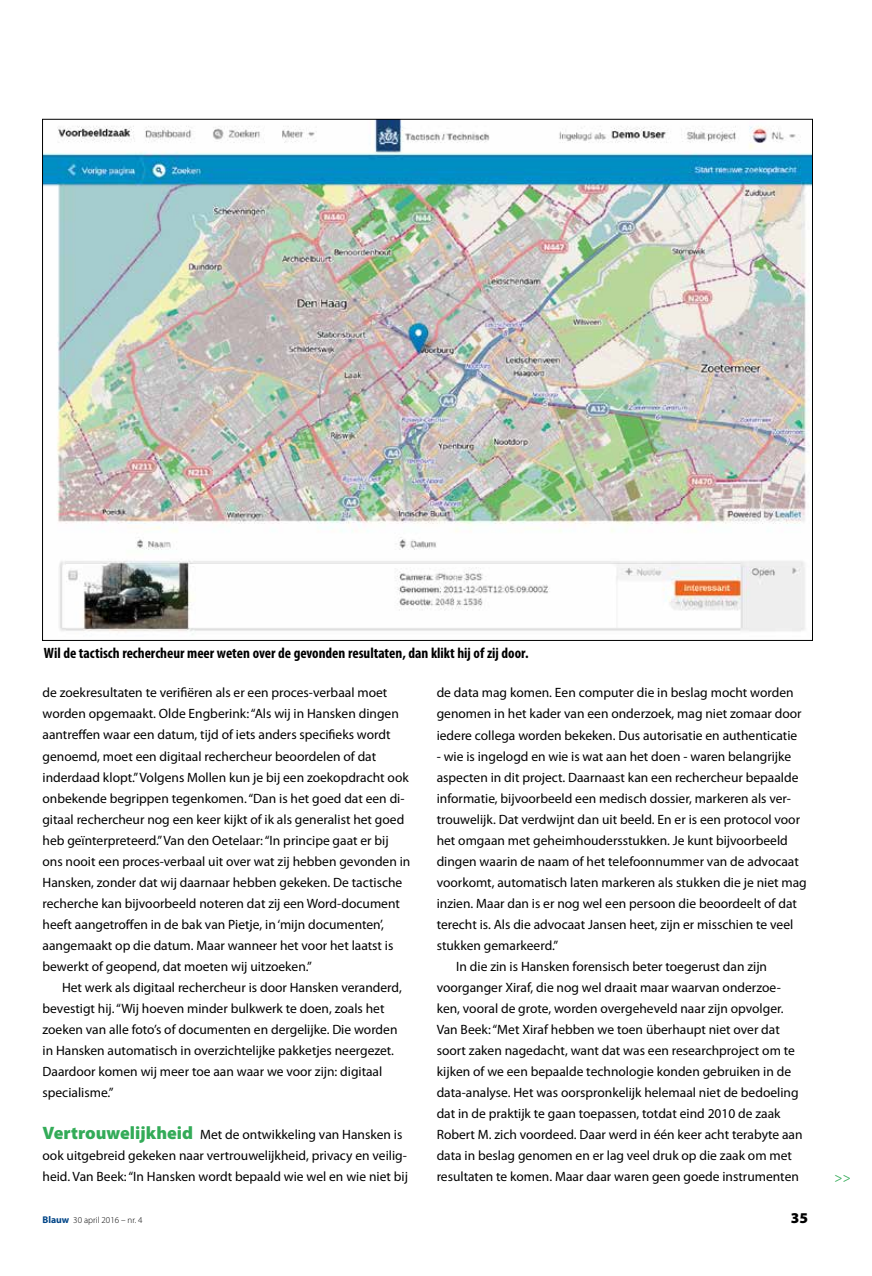
<style>
.page{position:relative;width:872px;height:1276px;background:#fff}
.page>*{position:absolute;margin:0;border:0;box-sizing:border-box;transform-origin:0 0}
.t1{font:700 condensed 15px "Myriad Pro";color:#000}
.t2{font:900 15px "Myriad Pro";color:#000}
.t3{font:13.5px/21px "Myriad Pro";color:#000}
.t4{font:13.5px "Myriad Pro";color:#33ab58}
.t5{font:300 9px "Myriad Pro";color:#000}
.s1{font-weight:900;font-size:18px;color:#33ab58}
.s2{font-weight:700;font-size:9.75px;color:#004587}
</style>
<div class="page">
<img style="left:44px;top:121px;width:766px;height:514px">
<p class="t1" style="left:44px;top:644px;width:486px">Wil de tactisch rechercheur meer weten over de gevonden resultaten, dan klikt hij of zij door.</p>
<p class="t3" style="left:43px;top:682px;width:369px">de zoekresultaten te verifiëren als er een proces-verbaal moet worden opgemaakt. Olde Engberink: “Als wij in Hansken dingen aantreffen waar een datum, tijd of iets anders specifieks wordt genoemd, moet een digitaal rechercheur beoordelen of dat inderdaad klopt.” Volgens Mollen kun je bij een zoekopdracht ook onbekende begrippen tegenkomen. “Dan is het goed dat een di&shy;gitaal rechercheur nog een keer kijkt of ik als generalist het goed heb geïnterpreteerd.” Van den Oetelaar: “In principe gaat er bij ons nooit een proces-verbaal uit over wat zij hebben gevonden in Hansken, zonder dat wij daarnaar hebben gekeken. De tactische recherche kan bijvoorbeeld noteren dat zij een Word-document heeft aangetroffen in de bak van Pietje, in ‘mijn documenten’, aangemaakt op die datum. Maar wanneer het voor het laatst is bewerkt of geopend, dat moeten wij uitzoeken.”</p>
<p class="t3" style="left:43px;top:976px;width:361px;text-indent:19px">Het werk als digitaal rechercheur is door Hansken veranderd, bevestigt hij. “Wij hoeven minder bulkwerk te doen, zoals het zoeken van alle foto’s of documenten en dergelijke. Die worden in Hansken automatisch in overzichtelijke pakketjes neergezet.<br>Daardoor komen wij meer toe aan waar we voor zijn: digitaal specialisme.”</p>
<p class="t3" style="left:43px;top:1123px;width:367px"><span class="s1">Vertrouwelijkheid</span> Met de ontwikkeling van Hansken is ook uitgebreid gekeken naar vertrouwelijkheid, privacy en veilig&shy;heid. Van Beek: “In Hansken wordt bepaald wie wel en wie niet bij</p>
<p class="t3" style="left:437px;top:682px;width:366px">de data mag komen. Een computer die in beslag mocht worden genomen in het kader van een onderzoek, mag niet zomaar door iedere collega worden bekeken. Dus autorisatie en authenticatie</p>
<p class="t3" style="left:437px;top:745px;width:356px">- wie is ingelogd en wie is wat aan het doen - waren belangrijke</p>
<p class="t3" style="left:437px;top:766px;width:363px">aspecten in dit project. Daarnaast kan een rechercheur bepaalde</p>
<p class="t3" style="left:437px;top:787px;width:356px">informatie, bijvoorbeeld een medisch dossier, markeren als ver-</p>
<p class="t3" style="left:437px;top:808px;width:365px">trouwelijk. Dat verdwijnt dan uit beeld. En er is een protocol voor</p>
<p class="t3" style="left:437px;top:829px;width:353px">het omgaan met geheimhoudersstukken. Je kunt bijvoorbeeld</p>
<p class="t3" style="left:437px;top:850px;width:364px">dingen waarin de naam of het telefoonnummer van de advocaat</p>
<p class="t3" style="left:437px;top:871px;width:371px">voorkomt, automatisch laten markeren als stukken die je niet mag</p>
<p class="t3" style="left:437px;top:892px;width:362px">inzien. Maar dan is er nog wel een persoon die beoordeelt of dat</p>
<p class="t3" style="left:437px;top:913px;width:358px">terecht is. Als die advocaat Jansen heet, zijn er misschien te veel</p>
<p class="t3" style="left:437px;top:934px;width:123px">stukken gemarkeerd.”</p>
<p class="t3" style="left:456px;top:955px;width:312px">In die zin is Hansken forensisch beter toegerust dan zijn</p>
<p class="t3" style="left:437px;top:976px;width:345px">voorganger Xiraf, die nog wel draait maar waarvan onderzoe-</p>
<p class="t3" style="left:437px;top:997px;width:348px">ken, vooral de grote, worden overgeheveld naar zijn opvolger.</p>
<p class="t3" style="left:437px;top:1018px;width:345px">Van Beek: “Met Xiraf hebben we toen überhaupt niet over dat</p>
<p class="t3" style="left:437px;top:1039px;width:360px">soort zaken nagedacht, want dat was een researchproject om te</p>
<p class="t3" style="left:437px;top:1060px;width:356px">kijken of we een bepaalde technologie konden gebruiken in de</p>
<p class="t3" style="left:437px;top:1081px;width:363px">data-analyse. Het was oorspronkelijk helemaal niet de bedoeling</p>
<p class="t3" style="left:437px;top:1102px;width:345px">dat in de praktijk te gaan toepassen, totdat eind 2010 de zaak</p>
<p class="t3" style="left:437px;top:1123px;width:367px">Robert M. zich voordeed. Daar werd in één keer acht terabyte aan</p>
<p class="t3" style="left:437px;top:1144px;width:357px">data in beslag genomen en er lag veel druk op die zaak om met</p>
<p class="t3" style="left:437px;top:1165px;width:364px">resultaten te komen. Maar daar waren geen goede instrumenten</p>
<p class="t5" style="left:43px;top:1214px;width:102px"><span class="s2">Blauw</span> 30 april 2016 – nr. 4</p>
<p class="t2" style="left:791px;top:1207px;width:19px">35</p>
<p class="t4" style="left:834px;top:1169px;width:18px">&gt;&gt;</p>
</div>
